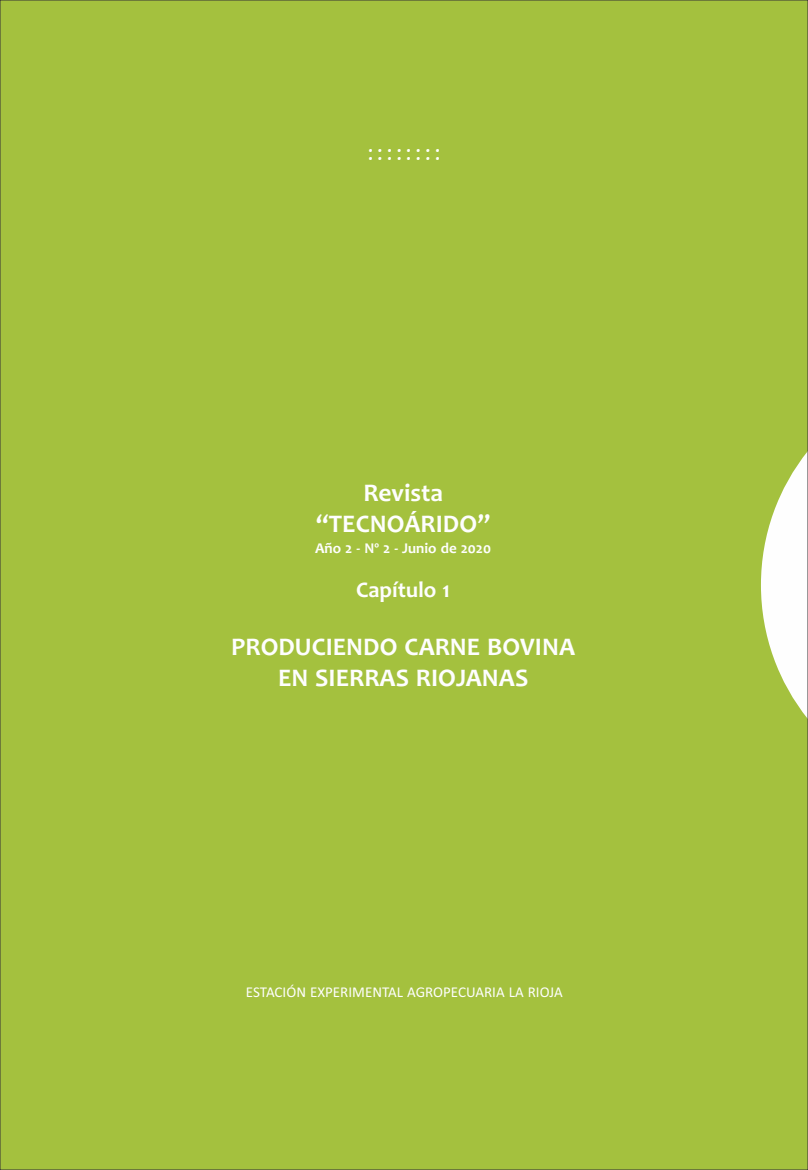
<style>
.page{position:relative;width:808px;height:1170px;background:#fff}
.page>*{position:absolute;margin:0;border:0;box-sizing:border-box;transform-origin:0 0}
.t1{font:700 25.5px/31.2px "Candara";color:#fefefe;text-align:center}
.t2{font:22.5px "Candara";color:#fefefe}
.t3{font:700 22.5px "Candara";color:#fefefe}
.t4{font:15px "Calibri";color:#fefefe}
.t5{font:700 15px "Candara";color:#fefefe}
</style>
<div class="page">
<div style="left:0;top:0;width:808px;height:1169px;background:#a4c13e"></div>
<svg style="left:761px;top:453px;width:45px;height:264px"></svg>
<p class="t2" style="left:368px;top:136px;width:74px">........</p>
<p class="t2" style="left:368px;top:144px;width:74px">........</p>
<p class="t1" style="left:316px;top:479px;width:176px">Revista “TECNOÁRIDO”</p>
<p class="t5" style="left:315px;top:542px;width:177px">Año 2 - Nº 2 - Junio de 2020</p>
<p class="t3" style="left:356px;top:580px;width:95px">Capítulo 1</p>
<p class="t1" style="left:231px;top:633px;width:345px">PRODUCIENDO CARNE BOVINA<br>EN SIERRAS RIOJANAS</p>
<p class="t4" style="left:246px;top:985px;width:318px">ESTACIÓN EXPERIMENTAL AGROPECUARIA LA RIOJA</p>
</div>
